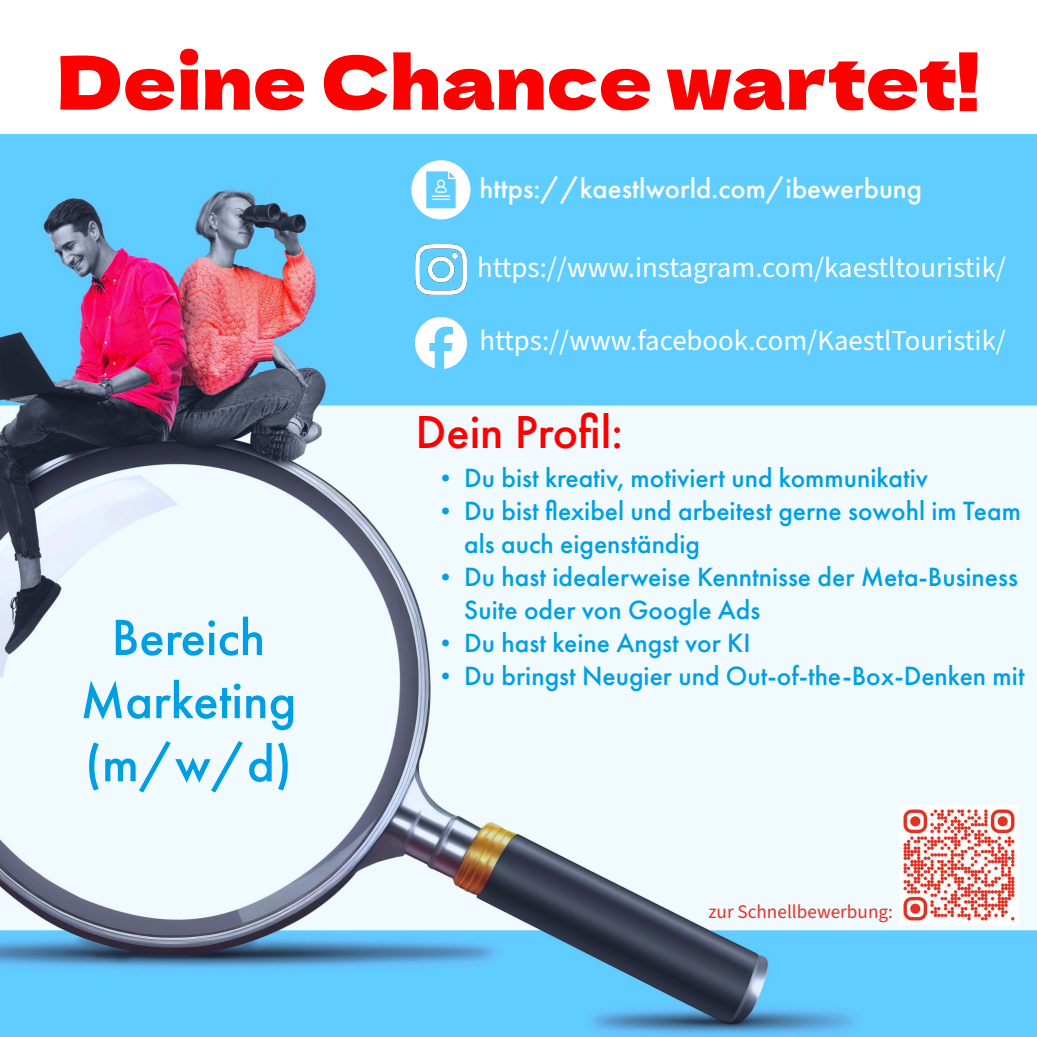
<style>
.page{position:relative;width:1037px;height:1037px;background:#fff}
.page>*{position:absolute;margin:0;border:0;box-sizing:border-box;transform-origin:0 0}
.t1{font:73.6px "Dela Gothic One";color:#f00}
.t2{font:500 52.8px/63.2px "Futura PT";color:#009fe3;text-align:center}
.t3{font:500 48px "Futura PT";color:#f00}
.t4{font:28.8px "Source Sans 3";color:#fff}
.t5{font:500 28.8px "Futura PT";color:#fff}
.t6{font:500 27.6px/32.8px "Futura PT";color:#009fe3}
.t7{font:19.2px "Source Sans 3";color:#e73223}
.s1{font-family:"Times New Roman";font-weight:400}
</style>
<div class="page">
<img style="left:0;top:135px;width:1037px;height:902px">
<img style="left:416px;top:244px;width:50px;height:51px">
<img style="left:416px;top:317px;width:50px;height:51px">
<img style="left:899px;top:806px;width:119px;height:118px">
<svg style="left:411px;top:160px;width:59px;height:59px"></svg>
<h1 class="t1" style="left:57px;top:25px;width:924px">Deine Chance wartet!</h1>
<p class="t5" style="left:479px;top:171px;width:444px">https://kaestlworld.com/ibewerbung</p>
<p class="t4" style="left:477px;top:249px;width:530px">https://www.instagram.com/kaestltouristik/</p>
<p class="t4" style="left:479px;top:322px;width:528px">https://www.facebook.com/KaestlTouristik/</p>
<h2 class="t2" style="left:80px;top:606px;width:218px">Bereich<br>Marketing (m/w/d)</h2>
<h3 class="t3" style="left:416px;top:403px;width:209px">Dein Profil:</h3>
<p class="t6" style="left:441px;top:462px;width:489px"><span class="s1">•</span> Du bist kreativ, motiviert und kommunikativ</p>
<p class="t6" style="left:464px;top:495px;width:558px;text-indent:-23px"><span class="s1">•</span> Du bist flexibel und arbeitest gerne sowohl im Team als auch eigenständig</p>
<p class="t6" style="left:464px;top:560px;width:555px;text-indent:-23px"><span class="s1">•</span> Du hast idealerweise Kenntnisse der Meta-Business<br>Suite oder von Google Ads</p>
<p class="t6" style="left:441px;top:626px;width:311px"><span class="s1">•</span> Du hast keine Angst vor KI</p>
<p class="t6" style="left:441px;top:659px;width:585px"><span class="s1">•</span> Du bringst Neugier und Out-of-the-Box-Denken mit</p>
<p class="t7" style="left:708px;top:900px;width:186px">zur Schnellbewerbung:</p>
</div>
